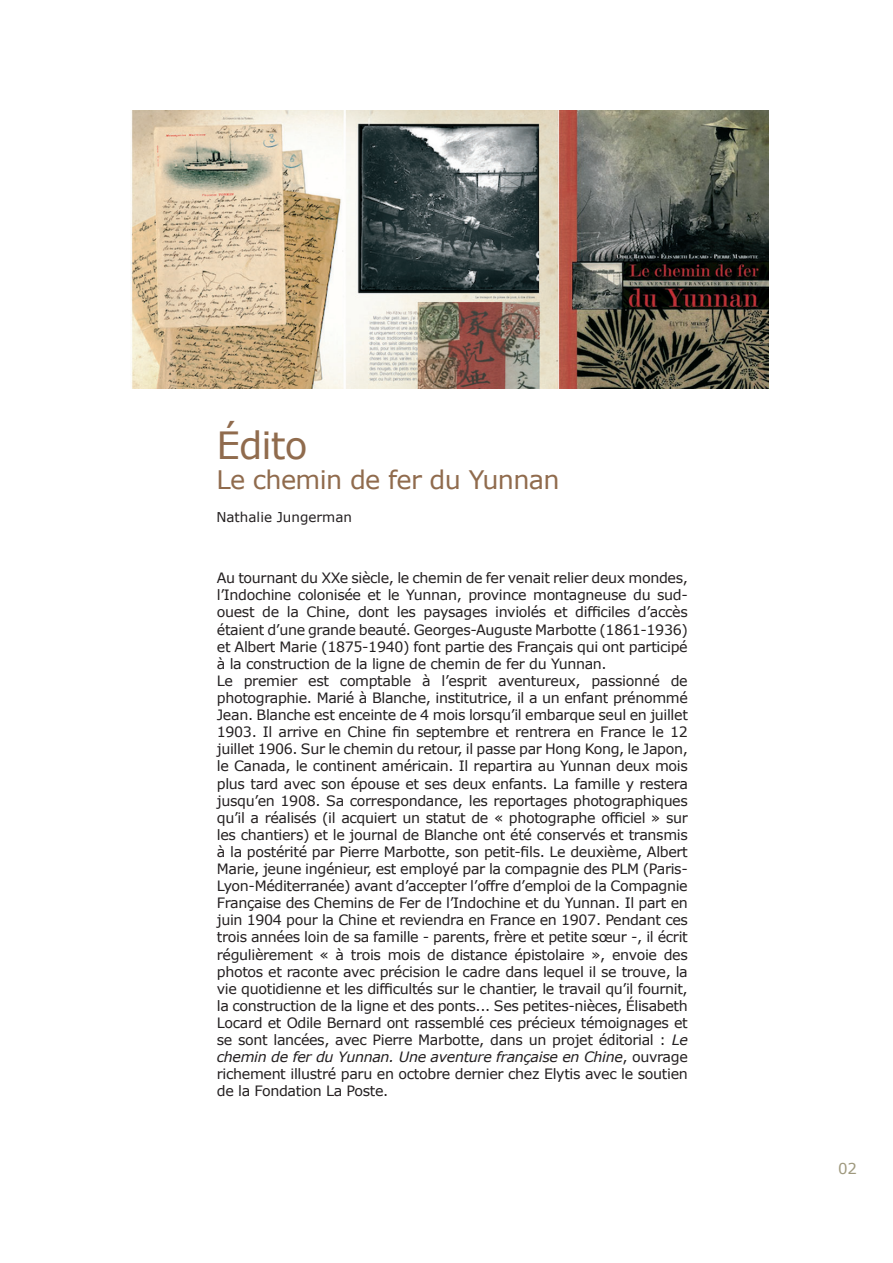
<style>
.page{position:relative;width:893px;height:1263px;background:#fff}
.page>*{position:absolute;margin:0;border:0;box-sizing:border-box;transform-origin:0 0}
.t1{font:37.5px "Verdana";letter-spacing:-.025em;color:#906b4d}
.t2{font:25.5px "Verdana";letter-spacing:-.025em;color:#906b4d}
.t3{font:15px "Verdana";color:#9f997e}
.t4{font:14.25px/17.1px "Verdana";letter-spacing:-.025em;color:#231f20}
.t5{font:13.5px "Verdana";color:#231f20}
.s1{font-style:italic}
</style>
<div class="page">
<img style="left:131px;top:111px;width:638px;height:278px">
<h1 class="t1" style="left:216px;top:421px;width:93px">Édito</h1>
<h2 class="t2" style="left:216px;top:464px;width:345px">Le chemin de fer du Yunnan</h2>
<p class="t5" style="left:216px;top:508px;width:137px">Nathalie Jungerman</p>
<p class="t4" style="left:217px;top:569px;width:473px">Au tournant du XXe siècle, le chemin de fer venait relier deux mondes, l’Indochine colonisée et le Yunnan, province montagneuse du sud&shy;ouest de la Chine, dont les paysages inviolés et difficiles d’accès étaient d’une grande beauté. Georges-Auguste Marbotte (1861-1936) et Albert Marie (1875-1940) font partie des Français qui ont participé à la construction de la ligne de chemin de fer du Yunnan.<br>Le premier est comptable à l’esprit aventureux, passionné de photographie. Marié à Blanche, institutrice, il a un enfant prénommé Jean. Blanche est enceinte de 4 mois lorsqu’il embarque seul en juillet 1903. Il arrive en Chine fin septembre et rentrera en France le 12 juillet 1906. Sur le chemin du retour, il passe par Hong Kong, le Japon, le Canada, le continent américain. Il repartira au Yunnan deux mois plus tard avec son épouse et ses deux enfants. La famille y restera jusqu’en 1908. Sa correspondance, les reportages photographiques qu’il a réalisés (il acquiert un statut de « photographe officiel » sur les chantiers) et le journal de Blanche ont été conservés et transmis à la postérité par Pierre Marbotte, son petit-fils. Le deuxième, Albert Marie, jeune ingénieur, est employé par la compagnie des PLM (Paris-Lyon-Méditerranée) avant d’accepter l’offre d’emploi de la Compagnie Française des Chemins de Fer de l’Indochine et du Yunnan. Il part en juin 1904 pour la Chine et reviendra en France en 1907. Pendant ces trois années loin de sa famille - parents, frère et petite sœur -, il écrit régulièrement « à trois mois de distance épistolaire », envoie des photos et raconte avec précision le cadre dans lequel il se trouve, la vie quotidienne et les difficultés sur le chantier, le travail qu’il fournit, la construction de la ligne et des ponts... Ses petites-nièces, Élisabeth Locard et Odile Bernard ont rassemblé ces précieux témoignages et se sont lancées, avec Pierre Marbotte, dans un projet éditorial : <span class="s1">Le chemin de fer du Yunnan. Une aventure française en Chine</span>, ouvrage richement illustré paru en octobre dernier chez Elytis avec le soutien de la Fondation La Poste.</p>
<p class="t3" style="left:838px;top:1159px;width:20px">02</p>
</div>
